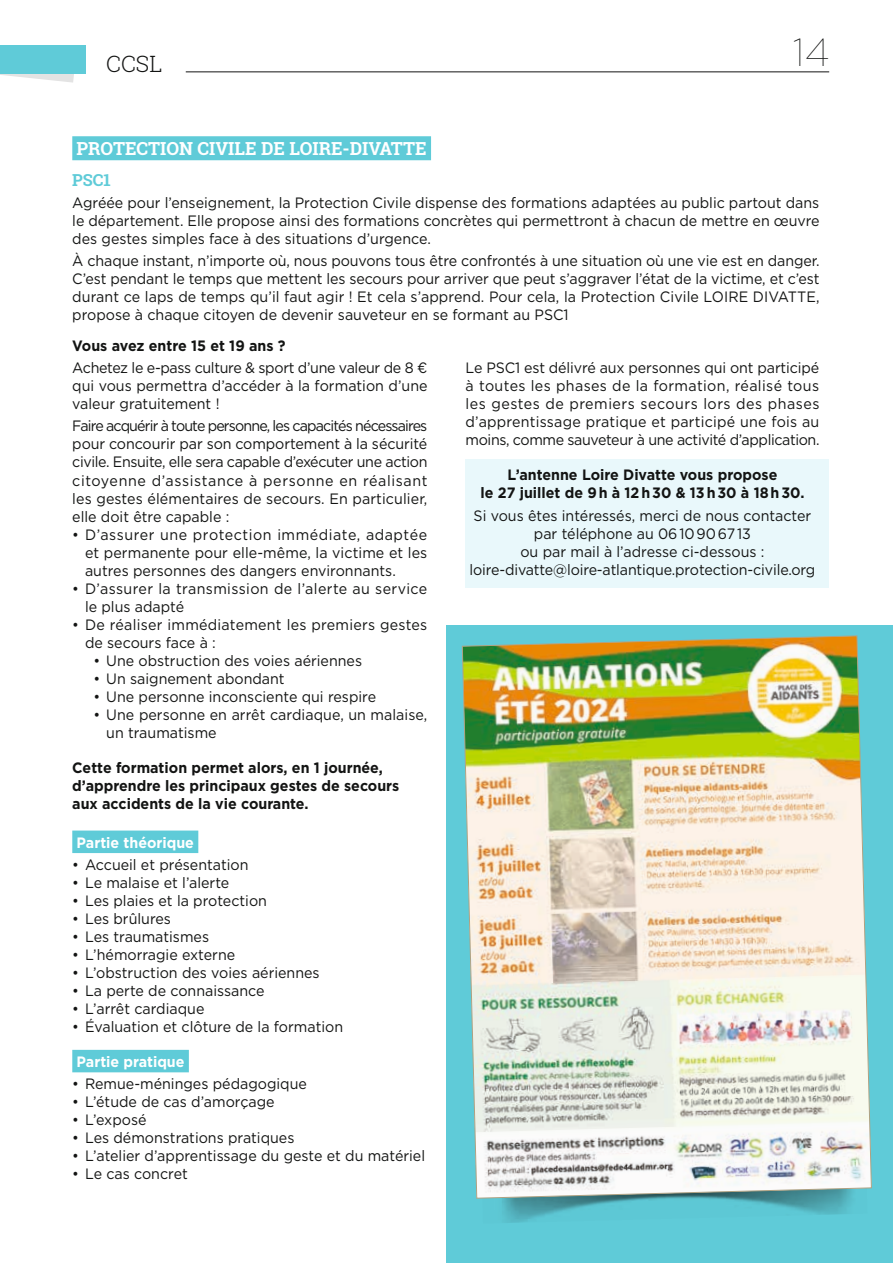
<style>
.page{position:relative;width:893px;height:1263px;background:#fff}
.page>*{position:absolute;margin:0;border:0;box-sizing:border-box;transform-origin:0 0}
.t1{font:100 39px "Gotham";color:#131413}
.t2{font:300 22.5px "Roboto Slab";color:#131413}
.t3{font:700 18px "Roboto Slab";color:#fff}
.t4{font:700 16.5px "Roboto Slab";color:#5fcbd8}
.t5{font:15px/18px "Gotham";color:#131413;text-align:justify;scale:.95 1}
.t6{font:700 15px/18px "Gotham";color:#131413;scale:.95 1}
.t7{font:15px/18px "Gotham";letter-spacing:.025em;color:#131413;scale:.95 1}
.t8{font:700 15px "Gotham";color:#fff;scale:.95 1}
</style>
<div class="page">
<svg style="left:0;top:74px;width:74px;height:9px"></svg>
<div style="left:0;top:45px;width:85px;height:29px;background:#5fcbd8"></div>
<hr style="left:186px;top:72px;width:643px;height:1px;background:#131413">
<div style="left:466px;top:459px;width:363px;height:129px;background:#e9f8fb"></div>
<div style="left:446px;top:625px;width:447px;height:638px;background:#5fcbd8"></div>
<div style="left:72px;top:136px;width:359px;height:24px;background:#5fcbd8"></div>
<div style="left:72px;top:830px;width:126px;height:23px;background:#5fcbd8"></div>
<div style="left:72px;top:1050px;width:117px;height:22px;background:#5fcbd8"></div>
<img style="left:462px;top:635px;width:410px;height:564px">
<h2 class="t2" style="left:106px;top:49px;width:58px">CCSL</h2>
<h1 class="t1" style="left:793px;top:28px;width:38px">14</h1>
<p class="t3" style="left:77px;top:136px;width:352px">PROTECTION CIVILE DE LOIRE-DIVATTE</p>
<p class="t4" style="left:72px;top:168px;width:40px">PSC1</p>
<p class="t5" style="left:72px;top:193px;width:788px">Agréée pour l’enseignement, la Protection Civile dispense des formations adaptées au public partout dans le département. Elle propose ainsi des formations concrètes qui permettront à chacun de mettre en œuvre des gestes simples face à des situations d’urgence.</p>
<p class="t5" style="left:72px;top:252px;width:788px">À chaque instant, n’importe où, nous pouvons tous être confrontés à une situation où une vie est en danger.<br>C’est pendant le temps que mettent les secours pour arriver que peut s’aggraver l’état de la victime, et c’est durant ce laps de temps qu’il faut agir ! Et cela s’apprend. Pour cela, la Protection Civile LOIRE DIVATTE, propose à chaque citoyen de devenir sauveteur en se formant au PSC1</p>
<p class="t6" style="left:72px;top:337px;width:226px">Vous avez entre 15 et 19 ans ?</p>
<p class="t5" style="left:72px;top:359px;width:375px">Achetez le e-pass culture &amp; sport d’une valeur de 8 € qui vous permettra d’accéder à la formation d’une valeur gratuitement !</p>
<p class="t5" style="left:72px;top:417px;width:375px">Faire acquérir à toute personne, les capacités nécessaires pour concourir par son comportement à la sécurité civile. Ensuite, elle sera capable d’exécuter une action citoyenne d’assistance à personne en réalisant les gestes élémentaires de secours. En particulier, elle doit être capable :</p>
<p class="t5" style="left:85px;top:525px;width:362px;text-indent:-13px">• D’assurer une protection immédiate, adaptée et permanente pour elle-même, la victime et les autres personnes des dangers environnants.</p>
<p class="t7" style="left:85px;top:579px;width:362px;text-indent:-13px">• D’assurer la transmission de l’alerte au service le plus adapté</p>
<p class="t5" style="left:85px;top:615px;width:362px;text-indent:-13px">• De réaliser immédiatement les premiers gestes de secours face à :</p>
<p class="t5" style="left:94px;top:651px;width:284px">• Une obstruction des voies aériennes</p>
<p class="t5" style="left:94px;top:669px;width:203px">• Un saignement abondant</p>
<p class="t5" style="left:94px;top:687px;width:299px">• Une personne inconsciente qui respire</p>
<p class="t5" style="left:106px;top:705px;width:339px;text-indent:-13px">• Une personne en arrêt cardiaque, un malaise, un traumatisme</p>
<p class="t6" style="left:72px;top:758px;width:346px">Cette formation permet alors, en 1 journée, d’apprendre les principaux gestes de secours aux accidents de la vie courante.</p>
<p class="t8" style="left:77px;top:832px;width:125px">Partie théorique</p>
<p class="t5" style="left:72px;top:855px;width:187px">• Accueil et présentation</p>
<p class="t5" style="left:72px;top:873px;width:167px">• Le malaise et l’alerte</p>
<p class="t5" style="left:72px;top:891px;width:206px">• Les plaies et la protection</p>
<p class="t5" style="left:72px;top:909px;width:105px">• Les brûlures</p>
<p class="t5" style="left:72px;top:927px;width:146px">• Les traumatismes</p>
<p class="t5" style="left:72px;top:945px;width:173px">• L’hémorragie externe</p>
<p class="t5" style="left:72px;top:963px;width:262px">• L’obstruction des voies aériennes</p>
<p class="t5" style="left:72px;top:981px;width:204px">• La perte de connaissance</p>
<p class="t5" style="left:72px;top:999px;width:141px">• L’arrêt cardiaque</p>
<p class="t5" style="left:72px;top:1017px;width:287px">• Évaluation et clôture de la formation</p>
<p class="t8" style="left:77px;top:1052px;width:115px">Partie pratique</p>
<p class="t5" style="left:72px;top:1075px;width:249px">• Remue-méninges pédagogique</p>
<p class="t5" style="left:72px;top:1093px;width:215px">• L’étude de cas d’amorçage</p>
<p class="t5" style="left:72px;top:1111px;width:80px">• L’exposé</p>
<p class="t5" style="left:72px;top:1129px;width:235px">• Les démonstrations pratiques</p>
<p class="t5" style="left:72px;top:1147px;width:373px">• L’atelier d’apprentissage du geste et du matériel</p>
<p class="t5" style="left:72px;top:1165px;width:123px">• Le cas concret</p>
<p class="t5" style="left:466px;top:359px;width:374px">Le PSC1 est délivré aux personnes qui ont participé à toutes les phases de la formation, réalisé tous les gestes de premiers secours lors des phases d’apprentissage pratique et participé une fois au moins, comme sauveteur à une activité d’application.</p>
<p class="t6" style="left:481px;top:466px;width:342px;text-align:center">L’antenne Loire Divatte vous propose<br>le 27 juillet de 9 h à 12 h 30 &amp; 13 h 30 à 18 h 30.</p>
<p class="t5" style="left:470px;top:506px;width:366px;text-align:center">Si vous êtes intéressés, merci de nous contacter par téléphone au 06 10 90 67 13<br>ou par mail à l’adresse ci-dessous : loire-divatte@loire-atlantique.protection-civile.org</p>
</div>
